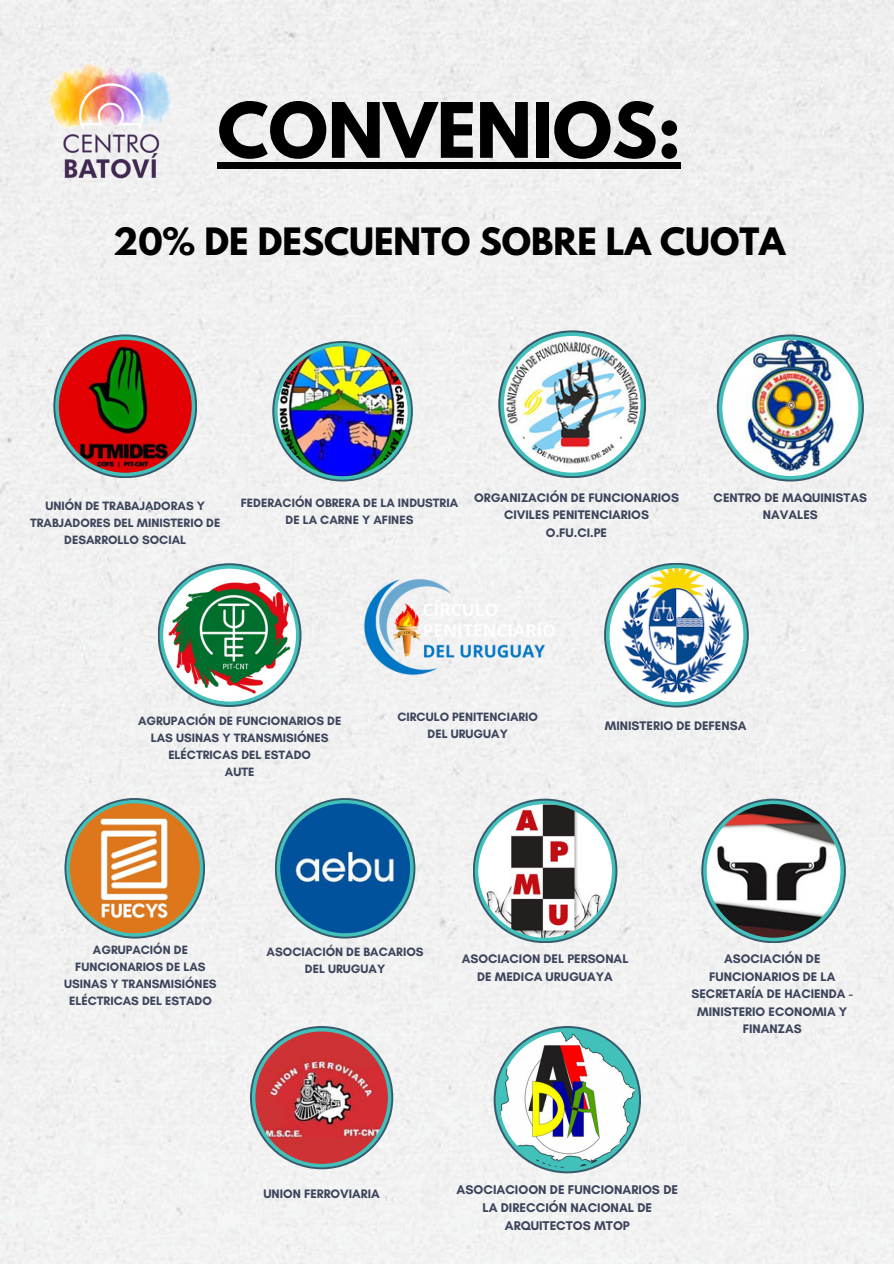
<style>
.page{position:relative;width:894px;height:1264px;background:#fff}
.page>*{position:absolute;margin:0;border:0;box-sizing:border-box;transform-origin:0 0}
.t1{font:700 67.65px "League Spartan";color:#000}
.t2{font:700 33.45px "League Spartan";color:#000}
.t3{font:700 12.9px/17.9px "Glacial Indifference";color:#3c445b;text-align:center}
.t4{font:700 12.6px/17.5px "Glacial Indifference";color:#3c445b;text-align:center}
.t5{font:700 12.45px "Glacial Indifference";color:#3c445b}
.t6{font:700 12.3px/17.1px "Glacial Indifference";color:#3c445b;text-align:center}
</style>
<div class="page">
<div style="left:0;top:0;width:893px;height:1263px;background:#f0f0f0"></div>
<div style="left:217px;top:162px;width:464px;height:7px;background:#000"></div>
<img style="left:45px;top:57px;width:132px;height:131px">
<svg style="left:498px;top:330px;width:148px;height:148px"></svg>
<svg style="left:500px;top:332px;width:144px;height:144px;fill:#41c1ba"></svg>
<img style="left:503px;top:336px;width:137px;height:136px;border-radius:50%">
<svg style="left:716px;top:334px;width:147px;height:147px"></svg>
<svg style="left:718px;top:336px;width:143px;height:143px;fill:#41c1ba"></svg>
<img style="left:722px;top:340px;width:136px;height:136px;border-radius:50%">
<svg style="left:604px;top:563px;width:144px;height:144px"></svg>
<svg style="left:606px;top:564px;width:140px;height:141px"></svg>
<img style="left:609px;top:568px;width:134px;height:134px;border-radius:50%">
<svg style="left:493px;top:1026px;width:148px;height:147px"></svg>
<svg style="left:495px;top:1028px;width:144px;height:143px;fill:#41c1ba"></svg>
<img style="left:499px;top:1031px;width:136px;height:136px;border-radius:50%">
<svg style="left:472px;top:798px;width:145px;height:145px"></svg>
<svg style="left:474px;top:800px;width:141px;height:141px;fill:#41c1ba"></svg>
<img style="left:478px;top:804px;width:133px;height:133px;border-radius:50%">
<svg style="left:701px;top:798px;width:144px;height:145px"></svg>
<svg style="left:703px;top:800px;width:140px;height:141px;fill:#41c1ba"></svg>
<img style="left:706px;top:804px;width:134px;height:133px;border-radius:50%">
<svg style="left:158px;top:563px;width:143px;height:144px"></svg>
<svg style="left:160px;top:565px;width:139px;height:140px"></svg>
<img style="left:163px;top:568px;width:133px;height:133px;border-radius:50%">
<svg style="left:275px;top:798px;width:140px;height:140px"></svg>
<div style="left:277px;top:800px;width:136px;height:136px;background:#41c1ba;border-radius:50%"></div>
<img style="left:280px;top:803px;width:130px;height:130px;border-radius:50%">
<svg style="left:250px;top:1026px;width:143px;height:143px"></svg>
<svg style="left:252px;top:1027px;width:139px;height:140px;fill:#41c1ba"></svg>
<img style="left:255px;top:1031px;width:133px;height:132px;border-radius:50%">
<img style="left:358px;top:575px;width:202px;height:103px">
<svg style="left:64px;top:798px;width:141px;height:140px"></svg>
<svg style="left:66px;top:800px;width:137px;height:136px"></svg>
<img style="left:70px;top:803px;width:130px;height:130px;border-radius:50%">
<svg style="left:272px;top:341px;width:141px;height:140px"></svg>
<svg style="left:274px;top:343px;width:137px;height:136px"></svg>
<img style="left:277px;top:346px;width:130px;height:130px;border-radius:50%">
<svg style="left:53px;top:334px;width:144px;height:144px"></svg>
<svg style="left:55px;top:336px;width:140px;height:140px"></svg>
<img style="left:59px;top:340px;width:133px;height:133px;border-radius:50%">
<h1 class="t1" style="left:217px;top:97px;width:465px">CONVENIOS:</h1>
<p class="t2" style="left:113px;top:225px;width:673px">20% DE DESCUENTO SOBRE LA CUOTA</p>
<p class="t6" style="left:30px;top:497px;width:192px">UNIÓN DE TRABAJADORAS Y<br>TRABJADORES DEL MINISTERIO DE<br>DESARROLLO SOCIAL</p>
<p class="t6" style="left:241px;top:493px;width:219px">FEDERACIÓN OBRERA DE LA INDUSTRIA<br>DE LA CARNE Y AFINES</p>
<p class="t4" style="left:474px;top:488px;width:206px">ORGANIZACIÓN DE FUNCIONARIOS</p>
<p class="t4" style="left:504px;top:506px;width:146px">CIVILES PENITENCIARIOS</p>
<p class="t4" style="left:546px;top:523px;width:62px">O.FU.CI.PE</p>
<p class="t4" style="left:713px;top:488px;width:155px">CENTRO DE MAQUINISTAS</p>
<p class="t4" style="left:762px;top:506px;width:56px">NAVALES</p>
<p class="t6" style="left:138px;top:712px;width:205px">AGRUPACIÓN DE FUNCIONARIOS DE<br>LAS USINAS Y TRANSMISIÓNES<br>ELÉCTRICAS DEL ESTADO</p>
<p class="t6" style="left:225px;top:763px;width:31px">AUTE</p>
<p class="t6" style="left:397px;top:707px;width:142px">CIRCULO PENITENCIARIO</p>
<p class="t6" style="left:427px;top:724px;width:82px">DEL URUGUAY</p>
<p class="t4" style="left:604px;top:717px;width:143px">MINISTERIO DE DEFENSA</p>
<p class="t6" style="left:64px;top:941px;width:154px">AGRUPACIÓN DE<br>FUNCIONARIOS DE LAS<br>USINAS Y TRANSMISIÓNES<br>ELÉCTRICAS DEL ESTADO</p>
<p class="t6" style="left:266px;top:943px;width:158px">ASOCIACIÓN DE BACARIOS</p>
<p class="t6" style="left:305px;top:960px;width:82px">DEL URUGUAY</p>
<p class="t4" style="left:461px;top:949px;width:168px">ASOCIACION DEL PERSONAL<br>DE MEDICA URUGUAYA</p>
<p class="t4" style="left:691px;top:949px;width:163px">ASOCIACIÓN DE<br>FUNCIONARIOS DE LA<br>SECRETARÍA DE HACIENDA -<br>MINISTERIO ECONOMIA Y<br>FINANZAS</p>
<p class="t5" style="left:263px;top:1186px;width:118px">UNION FERROVIARIA</p>
<p class="t3" style="left:456px;top:1180px;width:223px">ASOCIACIOON DE FUNCIONARIOS DE<br>LA DIRECCIÓN NACIONAL DE<br>ARQUITECTOS MTOP</p>
</div>
